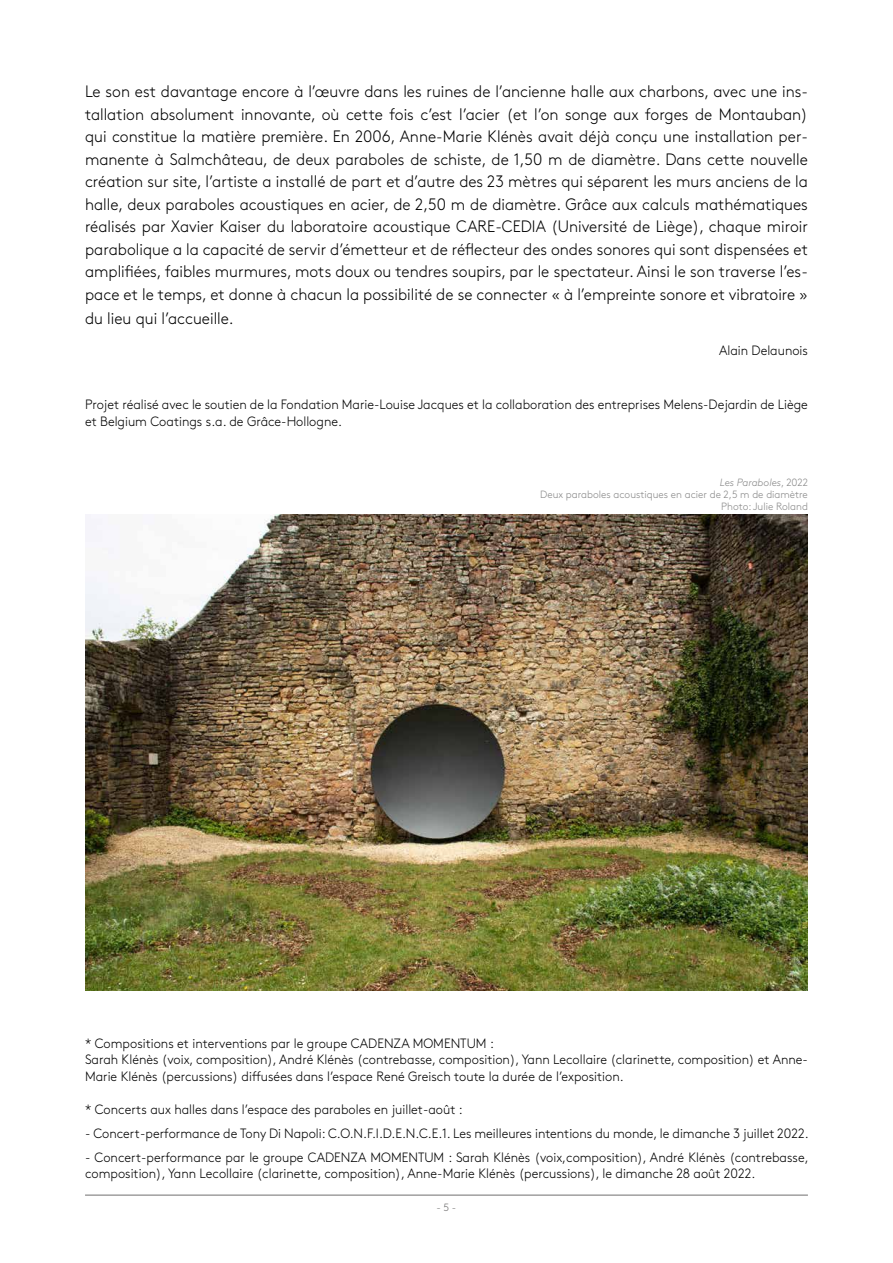
<style>
.page{position:relative;width:893px;height:1263px;background:#fff}
.page>*{position:absolute;margin:0;border:0;box-sizing:border-box;transform-origin:0 0}
.t1{font:300 16.5px/22.5px "Brown";color:#000;text-align:justify;scale:.95 1}
.t2{font:300 13.5px/16.5px "Brown";color:#000;scale:.95 1}
.t3{font:300 10.5px/12px "Brown";color:#878787;text-align:right}
.t4{font:300 10.5px "Brown";color:#706f6f}
.s1{font-style:italic}
</style>
<div class="page">
<hr style="left:85px;top:1195px;width:723px;height:1px;background:#706f6f">
<img style="left:85px;top:514px;width:723px;height:477px">
<p class="t1" style="left:85px;top:79px;width:762px">Le son est davantage encore à l’œuvre dans les ruines de l’ancienne halle aux charbons, avec une ins&shy;tallation absolument innovante, où cette fois c’est l’acier (et l’on songe aux forges de Montauban) qui constitue la matière première. En 2006, Anne-Marie Klénès avait déjà conçu une installation per&shy;manente à Salmchâteau, de deux paraboles de schiste, de 1,50 m de diamètre. Dans cette nouvelle création sur site, l’artiste a installé de part et d’autre des 23 mètres qui séparent les murs anciens de la halle, deux paraboles acoustiques en acier, de 2,50 m de diamètre. Grâce aux calculs mathématiques réalisés par Xavier Kaiser du laboratoire acoustique CARE-CEDIA (Université de Liège), chaque miroir parabolique a la capacité de servir d’émetteur et de réflecteur des ondes sonores qui sont dispensées et amplifiées, faibles murmures, mots doux ou tendres soupirs, par le spectateur. Ainsi le son traverse l’es&shy;pace et le temps, et donne à chacun la possibilité de se connecter « à l’empreinte sonore et vibratoire »</p>
<p class="t1" style="left:85px;top:306px;width:158px">du lieu qui l’accueille.</p>
<p class="t2" style="left:719px;top:342px;width:95px">Alain Delaunois</p>
<p class="t2" style="left:85px;top:396px;width:762px">Projet réalisé avec le soutien de la Fondation Marie-Louise Jacques et la collaboration des entreprises Melens-Dejardin de Liège et Belgium Coatings s.a. de Grâce-Hollogne.</p>
<p class="t3" style="left:540px;top:476px;width:269px"><span class="s1">Les Paraboles</span>, 2022<br>Deux paraboles acoustiques en acier de 2,5 m de diamètre<br>Photo: Julie Roland</p>
<p class="t2" style="left:85px;top:1034px;width:762px">* Compositions et interventions par le groupe CADENZA MOMENTUM :<br>Sarah Klénès (voix, composition), André Klénès (contrebasse, composition), Yann Lecollaire (clarinette, composition) et Anne-<br>Marie Klénès (percussions) diffusées dans l’espace René Greisch toute la durée de l’exposition.</p>
<p class="t2" style="left:85px;top:1100px;width:399px">* Concerts aux halles dans l’espace des paraboles en juillet-août :</p>
<p class="t2" style="left:85px;top:1124px;width:763px">- Concert-performance de Tony Di Napoli: C.O.N.F.I.D.E.N.C.E.1. Les meilleures intentions du monde, le dimanche 3 juillet 2022.</p>
<p class="t2" style="left:85px;top:1148px;width:763px">- Concert-performance par le groupe CADENZA MOMENTUM : Sarah Klénès (voix,composition), André Klénès (contrebasse, composition), Yann Lecollaire (clarinette, composition), Anne-Marie Klénès (percussions), le dimanche 28 août 2022.</p>
<p class="t4" style="left:437px;top:1200px;width:21px">- 5 -</p>
</div>
